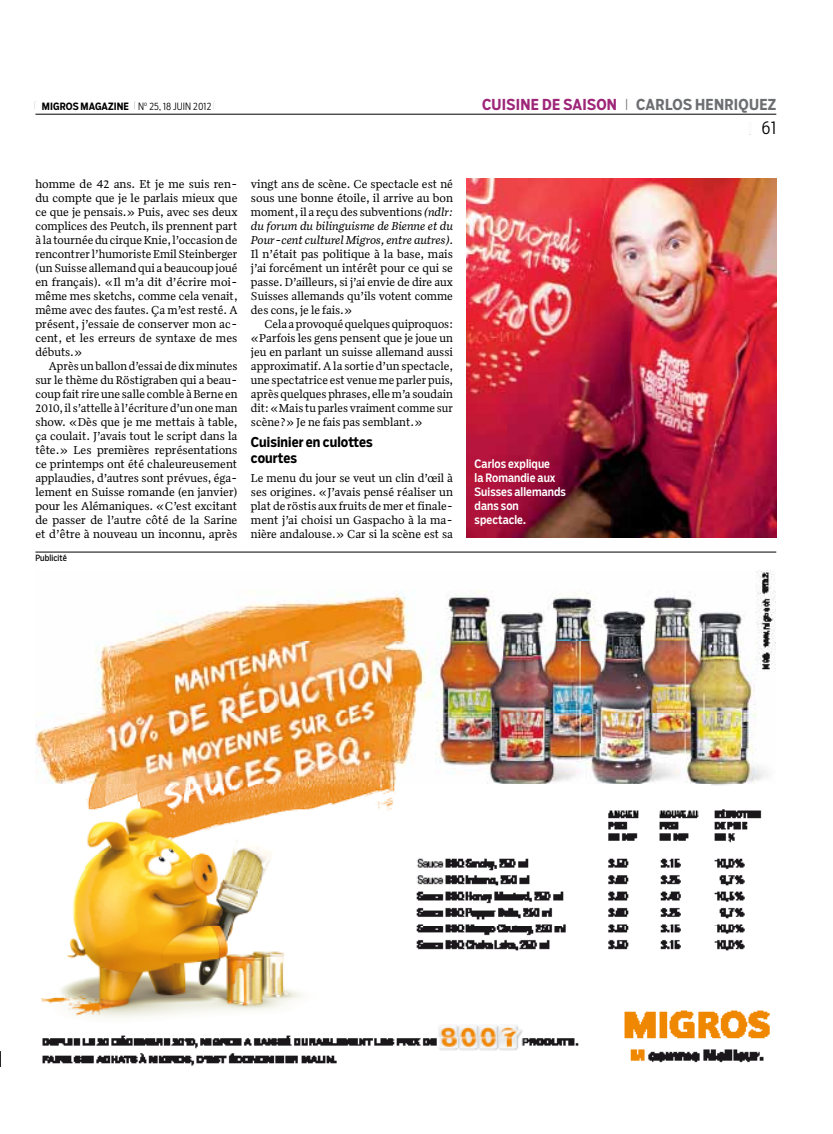
<style>
.page{position:relative;width:833px;height:1134px;background:#fff}
.page>*{position:absolute;margin:0;border:0;box-sizing:border-box;transform-origin:0 0}
.t1{font:300 17.5px "Salvo Sans Cond";color:#000}
.t2{font:700 15px "Salvo Sans Cond";letter-spacing:.02em;color:#9e2679}
.t3{font:700 13.5px/15.2px "Salvo Sans Cond";letter-spacing:.005em;color:#000}
.t4{font:11.75px/14px "Quiosco Two LF";color:#000;text-align:justify}
.t5{font:500 11.5px/14px "Salvo Sans Cond";letter-spacing:.005em;color:#fff}
.t6{font:700 10px "Salvo Sans Cond";letter-spacing:.01em;color:#000}
.t7{font:8.5px "Salvo Sans Cond";letter-spacing:.01em;color:#000}
.s1{font-weight:300;font-size:8.12px}
.s2{font-weight:300}
.s3{font-weight:300;font-size:11.88px;color:#6d6e71}
.s4{color:#6d6e71}
.s5{font-size:14.75px}
.s6{font-style:italic}
</style>
<div class="page">
<img style="left:35px;top:570px;width:740px;height:496px">
<hr style="left:35px;top:114px;width:741px;height:1px;background:#000">
<svg style="left:0;top:1051px;width:1px;height:16px"></svg>
<hr style="left:35px;top:552px;width:741px;height:1px;background:#000">
<img style="left:466px;top:179px;width:310px;height:359px">
<p class="t6" style="left:35px;top:99px;width:182px"><span class="s1">|</span> MIGROS MAGAZINE <span class="s1">|</span> <span class="s2">N</span><sup>o</sup> <span class="s2">25, 18 JUIN 2012</span> <span class="s1">|</span></p>
<p class="t2" style="left:482px;top:94px;width:296px">CUISINE DE SAISON <span class="s3">|</span> <span class="s4">CARLOS HENRIQUEZ</span></p>
<h1 class="t1" style="left:748px;top:116px;width:30px"><span class="s5">|</span> 61</h1>
<p class="t4" style="left:35px;top:176px;width:204px">homme de 42 ans. Et je me suis ren&shy;du compte que je le parlais mieux que ce que je pensais.» Puis, avec ses deux complices des Peutch, ils prennent part à la tournée du cirque Knie, l’occasion de rencontrer l’humoriste Emil Steinberger (un Suisse allemand qui a beaucoup joué en français). «Il m’a dit d’écrire moi&shy;même mes sketchs, comme cela venait, même avec des fautes. Ça m’est resté. A présent, j’essaie de conserver mon ac&shy;cent, et les erreurs de syntaxe de mes débuts.»</p>
<p class="t4" style="left:35px;top:358px;width:204px;text-indent:13px">Après un ballon d’essai de dix minutes sur le thème du Röstigraben qui a beau&shy;coup fait rire une salle comble à Berne en 2010, il s’attelle à l’écriture d’un one man show. «Dès que je me mettais à table, ça coulait. J’avais tout le script dans la tête.» Les premières représentations ce printemps ont été chaleureusement applaudies, d’autres sont prévues, éga&shy;lement en Suisse romande (en janvier) pour les Alémaniques. «C’est excitant de passer de l’autre côté de la Sarine et d’être à nouveau un inconnu, après</p>
<p class="t7" style="left:35px;top:552px;width:33px">Publicité</p>
<p class="t4" style="left:251px;top:176px;width:204px">vingt ans de scène. Ce spectacle est né sous une bonne étoile, il arrive au bon moment, il a reçu des subventions <span class="s6">(ndlr: du forum du bilinguisme de Bienne et du Pour-cent culturel Migros, entre autres)</span>.<br>Il n’était pas politique à la base, mais j’ai forcément un intérêt pour ce qui se passe. D’ailleurs, si j’ai envie de dire aux Suisses allemands qu’ils votent comme des cons, je le fais.»</p>
<p class="t4" style="left:251px;top:316px;width:204px;text-indent:13px">Cela a provoqué quelques quiproquos: «Parfois les gens pensent que je joue un jeu en parlant un suisse allemand aussi approximatif. A la sortie d’un spectacle, une spectatrice est venue me parler puis, après quelques phrases, elle m’a soudain dit: «Mais tu parles vraiment comme sur scène?» Je ne fais pas semblant.»</p>
<p class="t3" style="left:251px;top:435px;width:123px">Cuisinier en culottes courtes</p>
<p class="t4" style="left:251px;top:470px;width:203px">Le menu du jour se veut un clin d’œil à ses origines. «J’avais pensé réaliser un plat de röstis aux fruits de mer et finale&shy;ment j’ai choisi un Gaspacho à la ma&shy;nière andalouse.» Car si la scène est sa</p>
<p class="t5" style="left:474px;top:456px;width:93px">Carlos explique<br>la Romandie aux<br>Suisses allemands dans son spectacle.</p>
</div>
